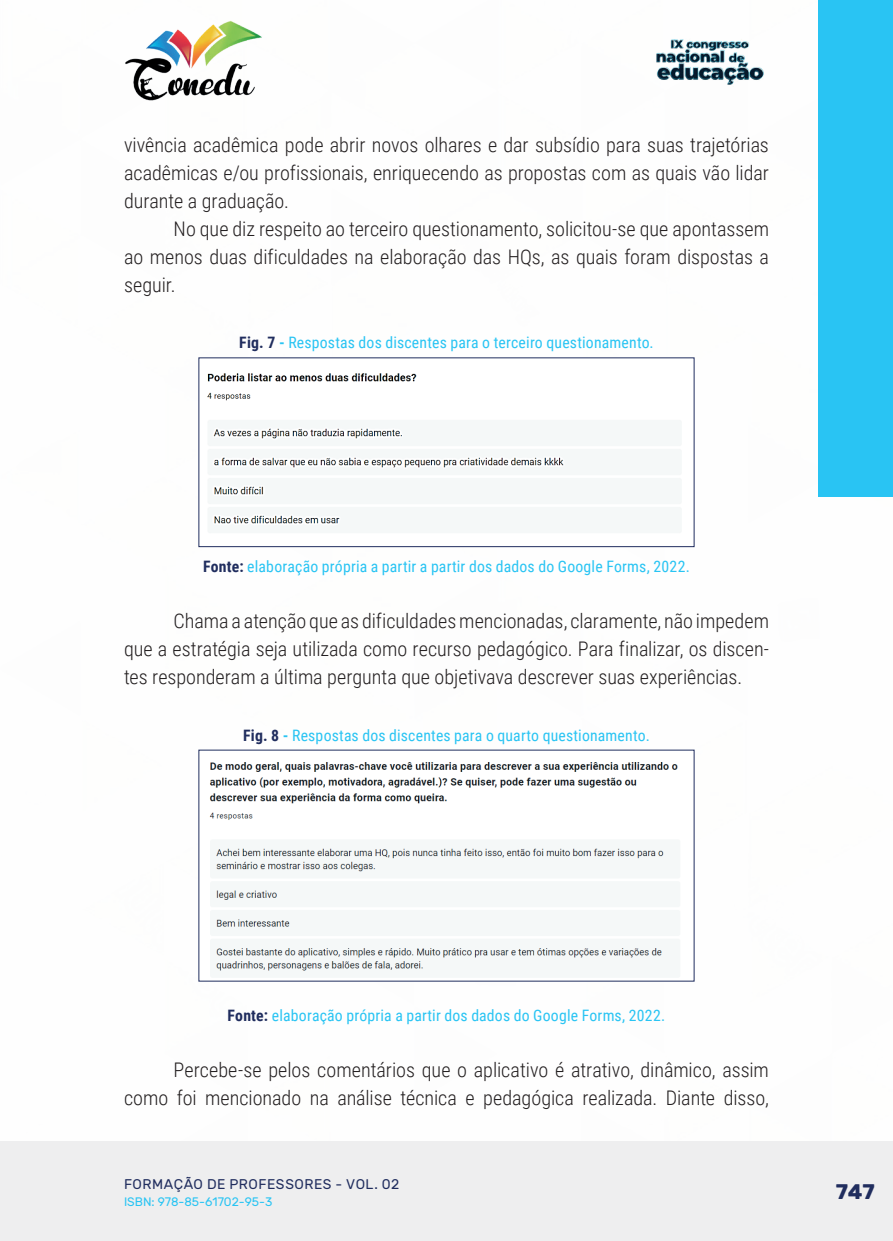
<style>
.page{position:relative;width:893px;height:1241px;background:#fff}
.page>*{position:absolute;margin:0;border:0;box-sizing:border-box;transform-origin:0 0}
.t1{font:700 21px "Rubik";color:#202d5e}
._9_CORPO{font:300 20.12px/28px "Roboto Condensed";color:#231f20;text-align:justify}
._15_FONTES{font:15.75px "Roboto Condensed";letter-spacing:.01em;color:#29c4f3}
._14_LEGENDAS{font:15.75px "Roboto Condensed";letter-spacing:.01em;color:#29c4f3}
.t2{font:14px "Rubik";letter-spacing:.035em;color:#202d5e}
.t3{font:12.25px "Rubik";color:#29c4f3}
.s1{font-weight:700;color:#202d5e}
.s2{font-weight:700}
</style>
<div class="page">
<div style="left:0;top:1141px;width:893px;height:99px;background:#eeeeef"></div>
<div style="left:819px;top:0;width:74px;height:496px;background:#29c4f3"></div>
<img style="left:125px;top:20px;width:137px;height:81px">
<img style="left:656px;top:39px;width:108px;height:46px">
<img style="left:207px;top:373px;width:474px;height:160px">
<div style="left:198px;top:357px;width:496px;height:190px;border:1px solid #202d5e"></div>
<img style="left:209px;top:762px;width:469px;height:209px">
<p class="_9_CORPO" style="left:124px;top:130px;width:646px">vivência acadêmica pode abrir novos olhares e dar subsídio para suas trajetórias acadêmicas e/ou profissionais, enriquecendo as propostas com as quais vão lidar durante a graduação.</p>
<p class="_9_CORPO" style="left:124px;top:214px;width:646px;text-indent:50px">No que diz respeito ao terceiro questionamento, solicitou-se que apontassem ao menos duas dificuldades na elaboração das HQs, as quais foram dispostas a seguir.</p>
<p class="_14_LEGENDAS" style="left:239px;top:331px;width:416px"><span class="s1">Fig. 7</span> <span class="s2">-</span> Respostas dos discentes para o terceiro questionamento.</p>
<p class="_15_FONTES" style="left:203px;top:555px;width:488px"><span class="s1">Fonte:</span> elaboração própria a partir a partir dos dados do Google Forms, 2022.</p>
<p class="_9_CORPO" style="left:124px;top:606px;width:646px;text-indent:50px">Chama a atenção que as dificuldades mencionadas, claramente, não impedem que a estratégia seja utilizada como recurso pedagógico. Para finalizar, os discen&shy;tes responderam a última pergunta que objetivava descrever suas experiências.</p>
<p class="_14_LEGENDAS" style="left:243px;top:723px;width:408px"><span class="s1">Fig. 8</span> <span class="s2">-</span> Respostas dos discentes para o quarto questionamento.</p>
<p class="_15_FONTES" style="left:228px;top:1003px;width:439px"><span class="s1">Fonte:</span> elaboração própria a partir dos dados do Google Forms, 2022.</p>
<p class="_9_CORPO" style="left:124px;top:1054px;width:646px;text-align:right">Percebe-se pelos comentários que o aplicativo é atrativo, dinâmico, assim<br>como foi mencionado na análise técnica e pedagógica realizada. Diante disso,</p>
<p class="t2" style="left:124px;top:1175px;width:277px">FORMAÇÃO DE PROFESSORES - VOL. 02</p>
<p class="t3" style="left:124px;top:1194px;width:150px">ISBN: 978-85-61702-95-3</p>
<p class="t1" style="left:836px;top:1179px;width:40px">747</p>
</div>
